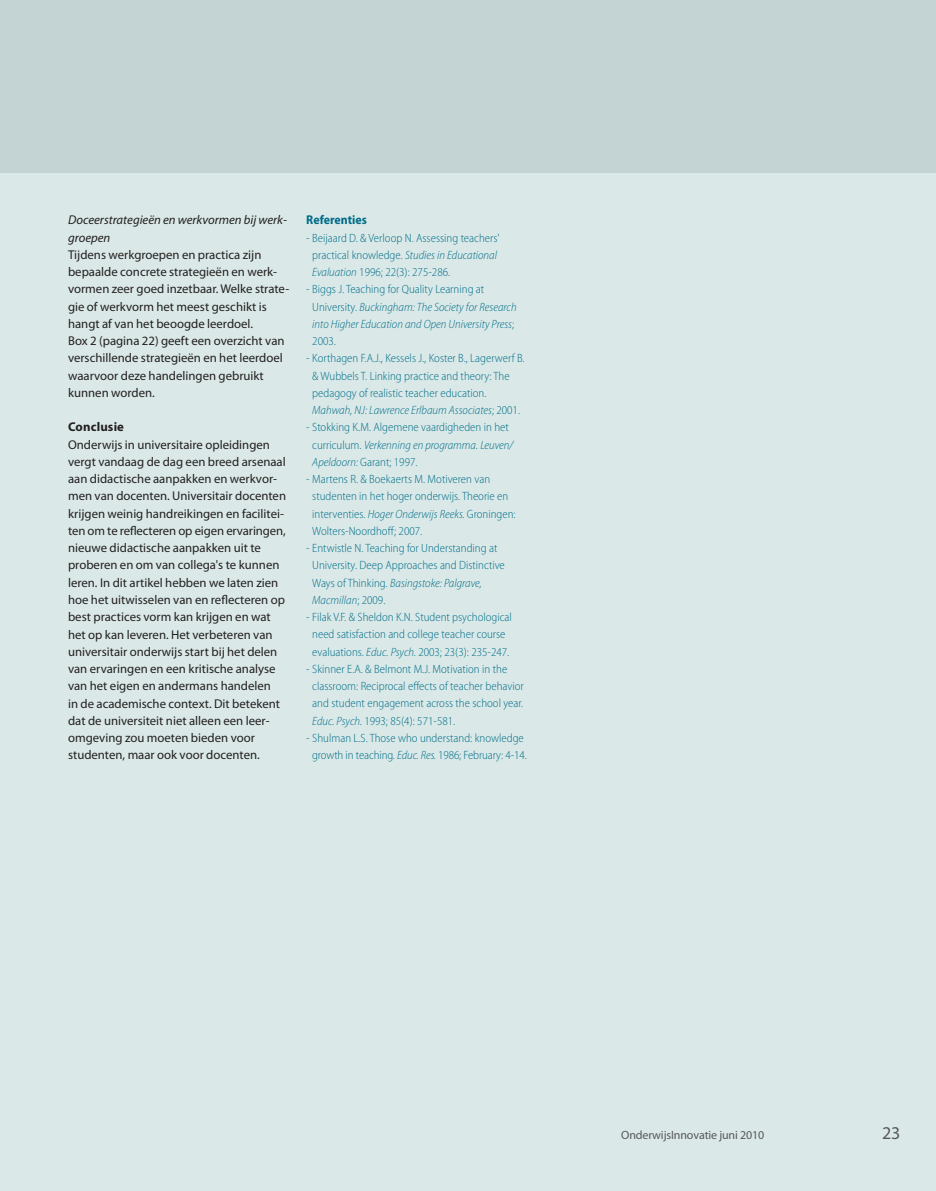
<style>
.page{position:relative;width:936px;height:1191px;background:#fff}
.page>*{position:absolute;margin:0;border:0;box-sizing:border-box;transform-origin:0 0}
.t1{font:18px "Myriad Pro";color:#57585a}
.t2{font:12.75px/17.2px "Myriad Pro";color:#231f20}
.t3{font:italic 12.75px/17.2px "Myriad Pro";color:#231f20}
.t4{font:700 semi-condensed 12.75px "Myriad Pro";color:#006c8a}
.t5{font:700 12.75px "Myriad Pro";letter-spacing:.01em;color:#231f20}
.t6{font:300 semi-condensed 12px/17.2px "Myriad Pro";color:#006c8a}
.t7{font:italic 300 semi-condensed 12px/17.2px "Myriad Pro";color:#006c8a}
.t8{font:12px "Myriad Pro";letter-spacing:-.01em;color:#57585a}
.s1{font-style:italic}
.s2{font-style:normal}
</style>
<div class="page">
<div style="left:0;top:0;width:935px;height:1191px;background:#dae9e7"></div>
<div style="left:0;top:0;width:935px;height:172px;background:#c4d3d3"></div>
<p class="t3" style="left:68px;top:212px;width:220px">Doceerstrategieën en werkvormen bij werk&shy;groepen</p>
<p class="t2" style="left:68px;top:246px;width:223px">Tijdens werkgroepen en practica zijn bepaalde concrete strategieën en werk&shy;vormen zeer goed inzetbaar. Welke strate&shy;gie of werkvorm het meest geschikt is hangt af van het beoogde leerdoel.<br>Box 2 (pagina 22) geeft een overzicht van verschillende strategieën en het leerdoel waarvoor deze handelingen gebruikt kunnen worden.</p>
<p class="t5" style="left:68px;top:420px;width:57px">Conclusie</p>
<p class="t2" style="left:68px;top:436px;width:219px">Onderwijs in universitaire opleidingen vergt vandaag de dag een breed arsenaal aan didactische aanpakken en werkvor&shy;men van docenten. Universitair docenten krijgen weinig handreikingen en facilitei&shy;ten om te reflecteren op eigen ervaringen, nieuwe didactische aanpakken uit te proberen en om van collega's te kunnen leren. In dit artikel hebben we laten zien hoe het uitwisselen van en reflecteren op best practices vorm kan krijgen en wat het op kan leveren. Het verbeteren van universitair onderwijs start bij het delen van ervaringen en een kritische analyse van het eigen en andermans handelen<br>in de academische context. Dit betekent dat de universiteit niet alleen een leer&shy;omgeving zou moeten bieden voor studenten, maar ook voor docenten.</p>
<p class="t4" style="left:306px;top:213px;width:62px">Referenties</p>
<p class="t6" style="left:312px;top:229px;width:189px;text-indent:-6px">- Beijaard D. &amp; Verloop N. Assessing teachers' practical knowledge. <span class="s1">Studies in Educational<br>Evaluation</span> 1996; 22(3): 275-286.</p>
<p class="t7" style="left:312px;top:281px;width:206px;text-indent:-6px"><span class="s2">- Biggs J. Teaching for Quality Learning at University.</span> Buckingham: The Society for Research into Higher Education and Open University Press<span class="s2">; 2003.</span></p>
<p class="t6" style="left:312px;top:350px;width:214px;text-indent:-6px">- Korthagen F.A.J., Kessels J., Koster B., Lagerwerf B. &amp; Wubbels T. Linking practice and theory: The pedagogy of realistic teacher education.<br><span class="s1">Mahwah, NJ: Lawrence Erlbaum Associates</span>; 2001.</p>
<p class="t6" style="left:312px;top:419px;width:202px;text-indent:-6px">- Stokking K.M. Algemene vaardigheden in het curriculum. <span class="s1">Verkenning en programma. Leuven/<br>Apeldoorn:</span> Garant; 1997.</p>
<p class="t6" style="left:312px;top:471px;width:205px;text-indent:-6px">- Martens R. &amp; Boekaerts M. Motiveren van studenten in het hoger onderwijs. Theorie en interventies. <span class="s1">Hoger Onderwijs Reeks.</span> Groningen:<br>Wolters-Noordhoff; 2007.</p>
<p class="t6" style="left:312px;top:540px;width:194px;text-indent:-6px">- Entwistle N. Teaching for Understanding at University. Deep Approaches and Distinctive Ways of Thinking. <span class="s1">Basingstoke: Palgrave, Macmillan</span>; 2009.</p>
<p class="t6" style="left:306px;top:608px;width:207px;text-align:center">- Filak V.F. &amp; Sheldon K.N. Student psychological need satisfaction and college teacher course evaluations. <span class="s1">Educ. Psych.</span> 2003; 23(3): 235-247.</p>
<p class="t6" style="left:312px;top:660px;width:213px;text-indent:-6px">- Skinner E.A. &amp; Belmont M.J. Motivation in the classroom: Reciprocal effects of teacher behavior and student engagement across the school year.<br><span class="s1">Educ. Psych.</span> 1993; 85(4): 571-581.</p>
<p class="t6" style="left:306px;top:729px;width:222px;text-align:center">- Shulman L.S. Those who understand: knowledge growth in teaching. <span class="s1">Educ. Res.</span> 1986; February: 4-14.</p>
<p class="t8" style="left:621px;top:1128px;width:145px">OnderwijsInnovatie juni 2010</p>
<h1 class="t1" style="left:882px;top:1123px;width:20px">23</h1>
</div>
